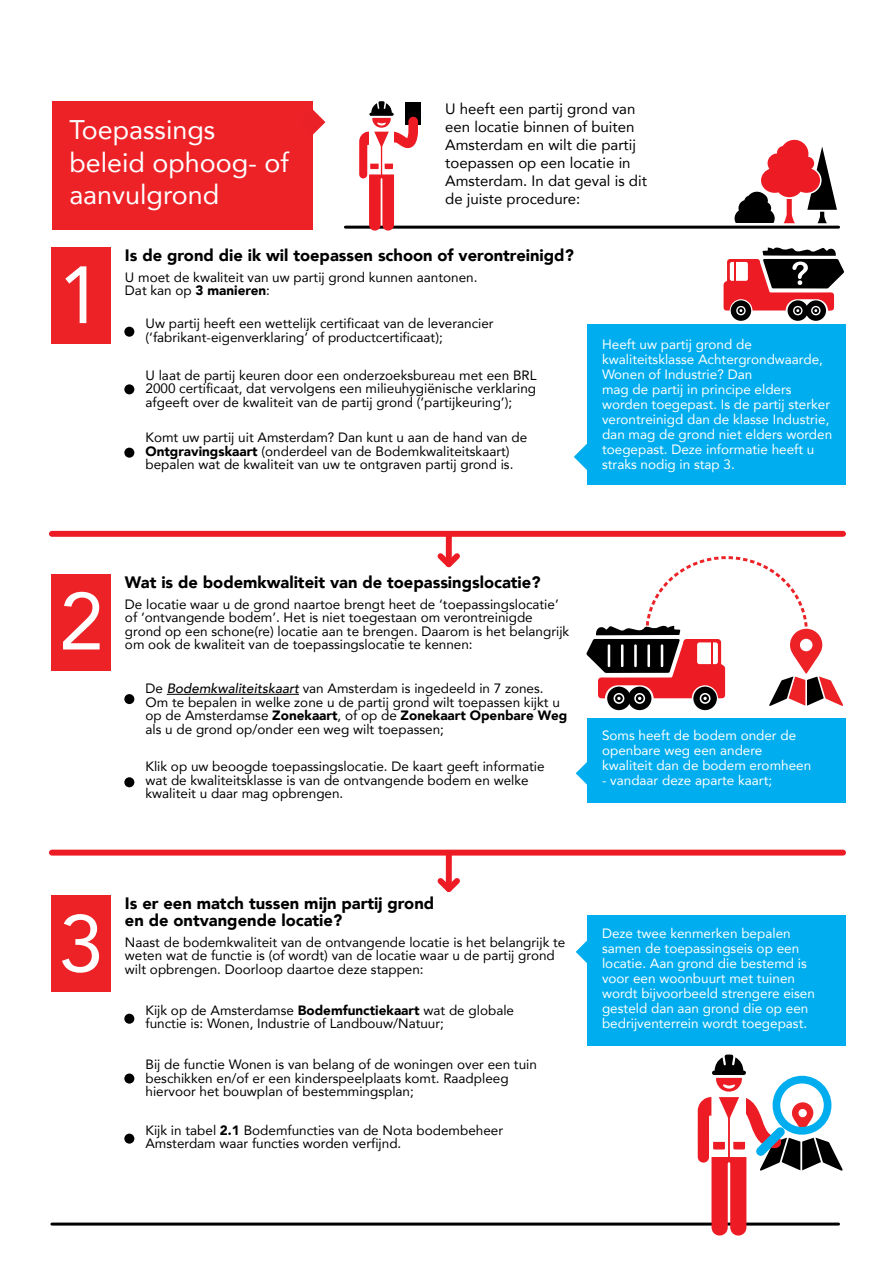
<style>
.page{position:relative;width:893px;height:1263px;background:#fff}
.page>*{position:absolute;margin:0;border:0;box-sizing:border-box;transform-origin:0 0}
.t1{font:80.1px "Avenir";color:#fff}
.t2{font:26.85px/32.2px "Avenir";color:#fff}
.t3{font:900 16.5px/16.5px "Avenir";color:#000}
.t4{font:15px/18px "Avenir";color:#000}
.t5{font:13.5px/13.5px "Avenir";color:#000}
.t6{font:13.5px/15px "Avenir";color:#fff}
.s1{font-weight:900}
.s2{font-weight:500;font-style:italic}
</style>
<div class="page">
<div style="left:51px;top:248px;width:59px;height:96px;background:#ec2227"></div>
<div style="left:51px;top:574px;width:59px;height:96px;background:#ec2227"></div>
<div style="left:51px;top:896px;width:59px;height:96px;background:#ec2227"></div>
<svg style="left:574px;top:442px;width:14px;height:30px"></svg>
<div style="left:52px;top:101px;width:260px;height:128px;background:#ec2227"></div>
<svg style="left:312px;top:109px;width:13px;height:26px"></svg>
<hr style="left:345px;top:226px;width:493px;height:3px;background:#000">
<hr style="left:52px;top:1222px;width:786px;height:3px;background:#000">
<div style="left:780px;top:140px;width:28px;height:28px;background:#ed1c24;border-radius:50%"></div>
<svg style="left:734px;top:146px;width:103px;height:77px"></svg>
<hr style="left:167px;top:694px;width:132px;height:1px;background:#000">
<div style="left:588px;top:324px;width:258px;height:161px;background:#00aeef"></div>
<svg style="left:576px;top:758px;width:12px;height:31px"></svg>
<svg style="left:576px;top:936px;width:12px;height:31px"></svg>
<div style="left:588px;top:718px;width:258px;height:84px;background:#00aeef"></div>
<div style="left:124px;top:694px;width:10px;height:10px;background:#000;border-radius:50%"></div>
<div style="left:124px;top:777px;width:10px;height:10px;background:#000;border-radius:50%"></div>
<div style="left:124px;top:327px;width:10px;height:10px;background:#000;border-radius:50%"></div>
<div style="left:124px;top:448px;width:10px;height:10px;background:#000;border-radius:50%"></div>
<div style="left:124px;top:384px;width:10px;height:10px;background:#000;border-radius:50%"></div>
<div style="left:588px;top:915px;width:258px;height:131px;background:#00aeef"></div>
<div style="left:124px;top:1014px;width:10px;height:10px;background:#000;border-radius:50%"></div>
<div style="left:124px;top:1133px;width:10px;height:11px;background:#000;border-radius:50%"></div>
<div style="left:124px;top:1073px;width:10px;height:10px;background:#000;border-radius:50%"></div>
<div style="left:52px;top:531px;width:791px;height:6px;background:#ed1c24"></div>
<div style="left:446px;top:535px;width:6px;height:29px;background:#ed1c24"></div>
<svg style="left:437px;top:548px;width:23px;height:20px"></svg>
<div style="left:52px;top:850px;width:791px;height:5px;background:#ed1c24"></div>
<div style="left:446px;top:854px;width:6px;height:35px;background:#ed1c24"></div>
<svg style="left:437px;top:872px;width:23px;height:20px"></svg>
<svg style="left:698px;top:1054px;width:145px;height:182px"></svg>
<div style="left:406px;top:102px;width:15px;height:23px;background:#000"></div>
<svg style="left:359px;top:101px;width:59px;height:130px"></svg>
<svg style="left:723px;top:247px;width:121px;height:74px"></svg>
<svg style="left:586px;top:556px;width:257px;height:154px"></svg>
<hr style="left:661px;top:644px;width:2px;height:23px;background:#fff">
<hr style="left:647px;top:644px;width:3px;height:23px;background:#fff">
<hr style="left:634px;top:644px;width:3px;height:23px;background:#fff">
<hr style="left:621px;top:644px;width:2px;height:23px;background:#fff">
<hr style="left:608px;top:644px;width:2px;height:23px;background:#fff">
<h2 class="t2" style="left:69px;top:115px;width:221px">Toepassings beleid ophoog- of aanvulgrond</h2>
<p class="t4" style="left:445px;top:101px;width:203px">U heeft een partij grond van een locatie binnen of buiten<br>Amsterdam en wilt die partij toepassen op een locatie in<br>Amsterdam. In dat geval is dit de juiste procedure:</p>
<h1 class="t1" style="left:58px;top:243px;width:46px">1</h1>
<p class="t3" style="left:125px;top:247px;width:450px">Is de grond die ik wil toepassen schoon of verontreinigd?</p>
<p class="t5" style="left:125px;top:271px;width:354px">U moet de kwaliteit van uw partij grond kunnen aantonen.<br>Dat kan op <span class="s1">3 manieren</span>:</p>
<p class="t5" style="left:145px;top:317px;width:350px">Uw partij heeft een wettelijk certificaat van de leverancier (‘fabrikant-eigenverklaring’ of productcertificaat);</p>
<p class="t5" style="left:145px;top:369px;width:393px;text-align:justify">U laat de partij keuren door een onderzoeksbureau met een BRL 2000 certificaat, dat vervolgens een milieuhygiënische verklaring afgeeft over de kwaliteit van de partij grond (’partijkeuring’);</p>
<p class="t5" style="left:145px;top:431px;width:383px">Komt uw partij uit Amsterdam? Dan kunt u aan de hand van de<br><span class="s1">Ontgravingskaart</span> (onderdeel van de Bodemkwaliteitskaart) bepalen wat de kwaliteit van uw te ontgraven partij grond is.</p>
<p class="t6" style="left:602px;top:337px;width:232px">Heeft uw partij grond de kwaliteitsklasse Achtergrondwaarde,<br>Wonen of Industrie? Dan<br>mag de partij in principe elders worden toegepast. Is de partij sterker verontreinigd dan de klasse Industrie, dan mag de grond niet elders worden toegepast. Deze informatie heeft u straks nodig in stap 3.</p>
<h1 class="t1" style="left:59px;top:569px;width:46px">2</h1>
<p class="t3" style="left:125px;top:574px;width:417px">Wat is de bodemkwaliteit van de toepassingslocatie?</p>
<p class="t5" style="left:125px;top:597px;width:446px">De locatie waar u de grond naartoe brengt heet de ‘toepassingslocatie’ of ‘ontvangende bodem’. Het is niet toegestaan om verontreinigde grond op een schone(re) locatie aan te brengen. Daarom is het belangrijk</p>
<p class="t5" style="left:125px;top:638px;width:349px">om ook de kwaliteit van de toepassingslocatie te kennen:</p>
<p class="t5" style="left:145px;top:682px;width:423px">De <span class="s2">Bodemkwaliteitskaart</span> van Amsterdam is ingedeeld in 7 zones.<br>Om te bepalen in welke zone u de partij grond wilt toepassen kijkt u op de Amsterdamse <span class="s1">Zonekaart</span>, of op de <span class="s1">Zonekaart Openbare Weg </span>als u de grond op/onder een weg wilt toepassen;</p>
<p class="t5" style="left:145px;top:760px;width:400px">Klik op uw beoogde toepassingslocatie. De kaart geeft informatie wat de kwaliteitsklasse is van de ontvangende bodem en welke kwaliteit u daar mag opbrengen.</p>
<p class="t6" style="left:602px;top:728px;width:211px">Soms heeft de bodem onder de openbare weg een andere kwaliteit dan de bodem eromheen</p>
<p class="t6" style="left:602px;top:773px;width:172px">- vandaar deze aparte kaart;</p>
<h1 class="t1" style="left:59px;top:892px;width:46px">3</h1>
<p class="t3" style="left:125px;top:895px;width:311px">Is er een match tussen mĳn partĳ grond en de ontvangende locatie?</p>
<p class="t5" style="left:125px;top:935px;width:442px">Naast de bodemkwaliteit van de ontvangende locatie is het belangrijk te weten wat de functie is (of wordt) van de locatie waar u de partij grond</p>
<p class="t5" style="left:125px;top:962px;width:300px">wilt opbrengen. Doorloop daartoe deze stappen:</p>
<p class="t5" style="left:145px;top:1004px;width:370px">Kijk op de Amsterdamse <span class="s1">Bodemfunctiekaart</span> wat de globale functie is: Wonen, Industrie of Landbouw/Natuur;</p>
<p class="t5" style="left:145px;top:1058px;width:393px">Bij de functie Wonen is van belang of de woningen over een tuin beschikken en/of er een kinderspeelplaats komt. Raadpleeg hiervoor het bouwplan of bestemmingsplan;</p>
<p class="t5" style="left:145px;top:1124px;width:359px">Kijk in tabel <span class="s1">2.1</span> Bodemfuncties van de Nota bodembeheer<br>Amsterdam waar functies worden verfijnd.</p>
<p class="t6" style="left:602px;top:926px;width:214px">Deze twee kenmerken bepalen samen de toepassingseis op een locatie. Aan grond die bestemd is voor een woonbuurt met tuinen wordt bijvoorbeeld strengere eisen gesteld dan aan grond die op een bedrijventerrein wordt toegepast.</p>
</div>
